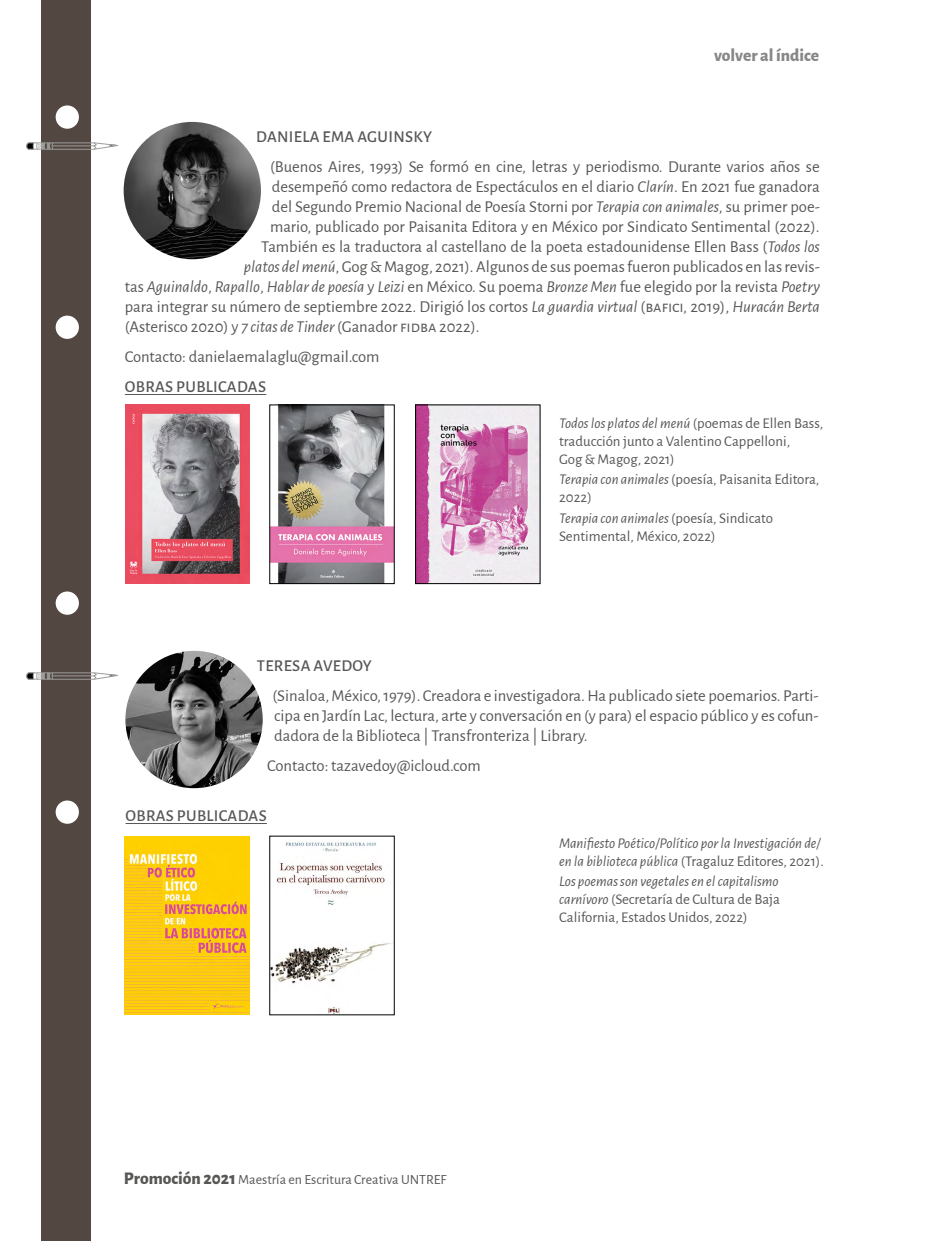
<style>
.page{position:relative;width:943px;height:1241px;background:#fff}
.page>*{position:absolute;margin:0;border:0;box-sizing:border-box;transform-origin:0 0}
.t1{font:800 17.5px "Alegreya Sans";color:#878787}
.t2{font:16.62px/19.9px "Alegreya Sans";color:#575756;text-align:justify}
.t3{font:italic 16.62px "Alegreya Sans";color:#575756}
.t4{font:500 16.62px "Alegreya Sans";letter-spacing:.02em;color:#575756}
.t5{font:14.88px/17.8px "Alegreya Sans";color:#575756}
.t6{font:italic 14.88px/17.8px "Alegreya Sans";color:#575756}
.t7{font:14px "Alegreya Sans";color:#575756}
.s1{font-style:italic}
.s2{font-style:normal}
.s3{font-weight:800;font-size:17.5px}
</style>
<div class="page">
<div style="left:41px;top:0;width:50px;height:1240px;background:#524741"></div>
<div style="left:56px;top:315px;width:23px;height:24px;background:#fff;border-radius:50%"></div>
<div style="left:56px;top:591px;width:23px;height:23px;background:#fff;border-radius:50%"></div>
<div style="left:56px;top:800px;width:23px;height:23px;background:#fff;border-radius:50%"></div>
<hr style="left:125px;top:394px;width:141px;height:1px;background:#575756">
<img style="left:124px;top:122px;width:137px;height:137px;border-radius:69px">
<img style="left:125px;top:404px;width:124px;height:179px">
<hr style="left:126px;top:823px;width:141px;height:1px;background:#575756">
<img style="left:125px;top:650px;width:138px;height:138px;border-radius:69px">
<img style="left:125px;top:836px;width:124px;height:178px">
<img style="left:271px;top:406px;width:121px;height:175px">
<img style="left:417px;top:406px;width:121px;height:175px">
<img style="left:271px;top:842px;width:121px;height:170px">
<svg style="left:26px;top:105px;width:92px;height:45px"></svg>
<svg style="left:26px;top:672px;width:92px;height:8px"></svg>
<p class="t1" style="left:714px;top:42px;width:107px">volver al índice</p>
<p class="t4" style="left:256px;top:125px;width:177px">DANIELA EMA AGUINSKY</p>
<p class="t2" style="left:270px;top:156px;width:551px">(Buenos Aires, 1993) Se formó en cine, letras y periodismo. Durante varios años se</p>
<p class="t2" style="left:272px;top:176px;width:549px">desempeñó como redactora de Espectáculos en el diario <span class="s1">Clarín</span>. En 2021 fue ganadora</p>
<p class="t2" style="left:272px;top:196px;width:549px">del Segundo Premio Nacional de Poesía Storni por <span class="s1">Terapia con animales</span>, su primer poe-</p>
<p class="t2" style="left:270px;top:216px;width:551px">mario, publicado por Paisanita Editora y en México por Sindicato Sentimental (2022).</p>
<p class="t2" style="left:261px;top:236px;width:560px">También es la traductora al castellano de la poeta estadounidense Ellen Bass (<span class="s1">Todos los</span></p>
<p class="t2" style="left:244px;top:256px;width:577px"><span class="s1">platos del menú</span>, Gog &amp; Magog, 2021). Algunos de sus poemas fueron publicados en las revis-</p>
<p class="t3" style="left:125px;top:275px;width:696px"><span class="s2">tas</span> Aguinaldo<span class="s2">,</span> Rapallo<span class="s2">,</span> Hablar de poesía <span class="s2">y</span> Leizi <span class="s2">en México. Su poema</span> Bronze Men <span class="s2">fue elegido por la revista</span> Poetry</p>
<p class="t2" style="left:125px;top:296px;width:696px">para integrar su número de septiembre 2022. Dirigió los cortos <span class="s1">La guardia virtual</span> (bafici, 2019), <span class="s1">Huracán Berta</span></p>
<p class="t2" style="left:125px;top:316px;width:356px">(Asterisco 2020) y <span class="s1">7 citas de Tinder</span> (Ganador fidba 2022).</p>
<p class="t2" style="left:125px;top:346px;width:256px">Contacto: danielaemalaglu@gmail.com</p>
<p class="t4" style="left:125px;top:374px;width:143px">OBRAS PUBLICADAS</p>
<p class="t5" style="left:559px;top:414px;width:265px"><span class="s1">Todos los platos del menú</span> (poemas de Ellen Bass, traducción junto a Valentino Cappelloni,<br>Gog &amp; Magog, 2021)</p>
<p class="t5" style="left:559px;top:470px;width:262px"><span class="s1">Terapia con animales</span> (poesía, Paisanita Editora,<br>2022)</p>
<p class="t5" style="left:559px;top:508px;width:215px"><span class="s1">Terapia con animales</span> (poesía, Sindicato<br>Sentimental, México, 2022)</p>
<p class="t4" style="left:257px;top:654px;width:117px">TERESA AVEDOY</p>
<p class="t2" style="left:272px;top:685px;width:548px">(Sinaloa, México, 1979). Creadora e investigadora. Ha publicado siete poemarios. Parti&shy;cipa en Jardín Lac, lectura, arte y conversación en (y para) el espacio público y es cofun&shy;dadora de la Biblioteca | Transfronteriza | Library.</p>
<p class="t2" style="left:267px;top:754px;width:215px">Contacto: tazavedoy@icloud.com</p>
<p class="t4" style="left:126px;top:803px;width:143px">OBRAS PUBLICADAS</p>
<p class="t6" style="left:559px;top:833px;width:266px">Manifiesto Poético/Político por la Investigación de/ en la biblioteca pública <span class="s2">(Tragaluz Editores, 2021).</span></p>
<p class="t5" style="left:559px;top:871px;width:222px;text-align:justify"><span class="s1">Los poemas son vegetales en el capitalismo carnívoro</span> (Secretaría de Cultura de Baja California, Estados Unidos, 2022)</p>
<p class="t7" style="left:124px;top:1169px;width:324px"><span class="s3">Promoción 2021</span> Maestría en Escritura Creativa UNTREF</p>
</div>
